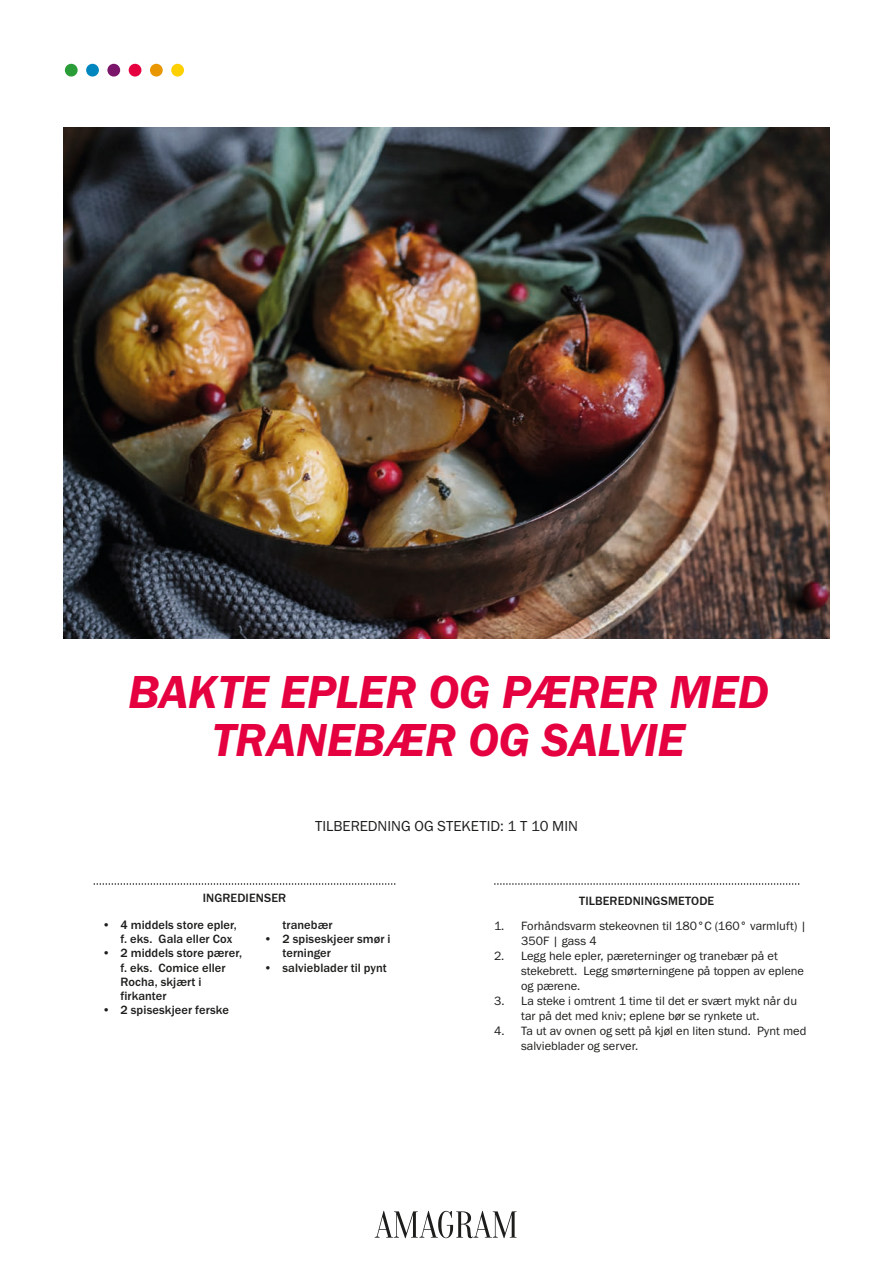
<style>
.page{position:relative;width:893px;height:1263px;background:#fff}
.page>*{position:absolute;margin:0;border:0;box-sizing:border-box;transform-origin:0 0}
.t1{font:48px/48px "Franklin Gothic URW Dem Ita";letter-spacing:-.01em;color:#e50040;text-align:center}
.t2{font:15px "Franklin Gothic URW Boo";color:#1d1d1b}
.t3{font:12.45px/15px "Franklin Gothic URW Boo";color:#1d1d1b}
.t4{font:500 12.45px/14.2px "Franklin Gothic URW";letter-spacing:.005em;color:#1d1d1b}
.s1{font-family:"Franklin Gothic URW Boo";font-weight:400}
</style>
<div class="page">
<img style="left:64px;top:128px;width:765px;height:510px">
<svg style="left:494px;top:883px;width:305px;height:2px"></svg>
<svg style="left:94px;top:883px;width:301px;height:2px"></svg>
<div style="left:171px;top:64px;width:13px;height:13px;background:#ffd000;border-radius:50%"></div>
<div style="left:150px;top:64px;width:13px;height:13px;background:#e99700;border-radius:50%"></div>
<div style="left:129px;top:64px;width:12px;height:13px;background:#e50040;border-radius:50%"></div>
<div style="left:107px;top:64px;width:13px;height:13px;background:#7a156a;border-radius:50%"></div>
<div style="left:86px;top:64px;width:13px;height:13px;background:#0086be;border-radius:50%"></div>
<div style="left:65px;top:64px;width:13px;height:13px;background:#2a9c38;border-radius:50%"></div>
<svg style="left:375px;top:1211px;width:142px;height:27px"></svg>
<h1 class="t1" style="left:128px;top:666px;width:643px">BAKTE EPLER OG PÆRER MED<br>TRANEBÆR OG SALVIE</h1>
<p class="t2" style="left:315px;top:817px;width:264px">TILBEREDNING OG STEKETID: 1 T 10 MIN</p>
<p class="t4" style="left:203px;top:890px;width:85px">INGREDIENSER</p>
<p class="t4" style="left:121px;top:917px;width:118px;text-indent:-19px"><span class="s1">•</span> 4 middels store epler, f. eks. Gala eller Cox</p>
<p class="t4" style="left:121px;top:946px;width:123px;text-indent:-19px"><span class="s1">•</span> 2 middels store pærer, f. eks. Comice eller<br>Rocha, skjært i firkanter</p>
<p class="t4" style="left:102px;top:1003px;width:128px"><span class="s1">•</span> 2 spiseskjeer ferske</p>
<p class="t4" style="left:282px;top:917px;width:52px">tranebær</p>
<p class="t4" style="left:282px;top:931px;width:110px;text-indent:-19px"><span class="s1">•</span> 2 spiseskjeer smør i terninger</p>
<p class="t4" style="left:264px;top:960px;width:124px"><span class="s1">•</span> salvieblader til pynt</p>
<p class="t4" style="left:579px;top:893px;width:136px">TILBEREDNINGSMETODE</p>
<p class="t3" style="left:521px;top:918px;width:287px;text-indent:-27px">1. Forhåndsvarm stekeovnen til 180°C (160° varmluft) |<br>350F | gass 4</p>
<p class="t3" style="left:521px;top:948px;width:284px;text-indent:-27px">2. Legg hele epler, pæreterninger og tranebær på et stekebrett. Legg smørterningene på toppen av eplene og pærene.</p>
<p class="t3" style="left:521px;top:993px;width:277px;text-indent:-27px">3. La steke i omtrent 1 time til det er svært mykt når du tar på det med kniv; eplene bør se rynkete ut.</p>
<p class="t3" style="left:521px;top:1023px;width:287px;text-indent:-27px">4. Ta ut av ovnen og sett på kjøl en liten stund. Pynt med salvieblader og server.</p>
</div>
